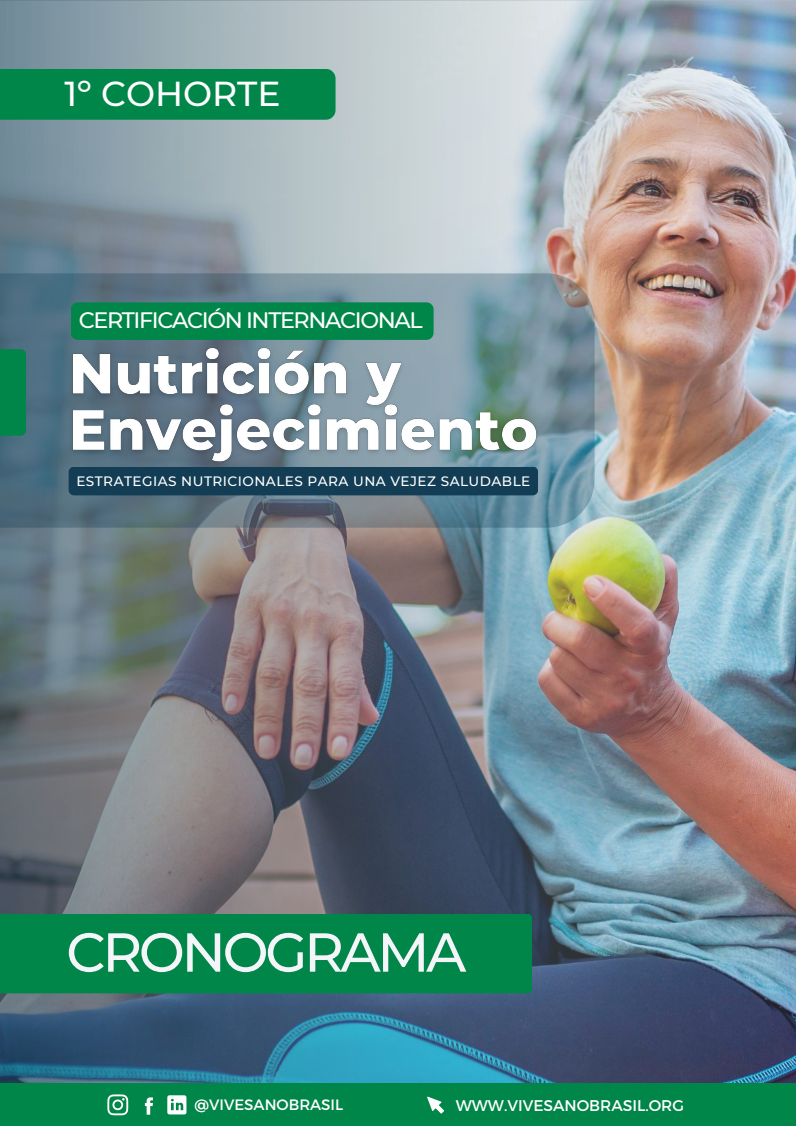
<style>
.page{position:relative;width:796px;height:1126px;background:#fff}
.page>*{position:absolute;margin:0;border:0;box-sizing:border-box;transform-origin:0 0}
.t1{font:500 54.75px "Montserrat";letter-spacing:-.06em;color:#f3f5f9}
.t2{font:500 34.5px "Montserrat";color:#fff}
.t3{font:500 22.27px "Montserrat";letter-spacing:-.06em;color:#fff}
.t4{font:15.45px "Montserrat";color:#fff}
.t5{font:15px "Montserrat";color:#fff}
.t6{font:500 13.58px "Montserrat";letter-spacing:.035em;color:#fff}
</style>
<div class="page">
<img style="left:0;top:0;width:795px;height:1083px">
<div style="left:0;top:1083px;width:795px;height:42px;background:#008649"></div>
<svg style="left:107px;top:1094px;width:21px;height:20px"></svg>
<svg style="left:145px;top:1097px;width:8px;height:17px"></svg>
<svg style="left:167px;top:1095px;width:19px;height:18px"></svg>
<svg style="left:427px;top:1096px;width:17px;height:17px"></svg>
<div style="left:0;top:913px;width:532px;height:80px;background:#008649"></div>
<div style="left:0;top:69px;width:335px;height:51px;background:#008649"></div>
<svg style="left:0;top:273px;width:594px;height:254px;background:#678190"></svg>
<div style="left:71px;top:302px;width:362px;height:38px;background:#008649;border-radius:7px"></div>
<div style="left:0;top:349px;width:26px;height:86px;background:#008649"></div>
<div style="left:69px;top:466px;width:469px;height:29px;background:#123d54;border-radius:5px"></div>
<img style="left:62px;top:332px;width:483px;height:142px">
<h2 class="t2" style="left:64px;top:72px;width:218px">1º COHORTE</h2>
<h3 class="t3" style="left:79px;top:306px;width:345px">CERTIFICACIÓN INTERNACIONAL</h3>
<p class="t6" style="left:76px;top:472px;width:455px">ESTRATEGIAS NUTRICIONALES PARA UNA VEJEZ SALUDABLE</p>
<h1 class="t1" style="left:66px;top:918px;width:401px">CRONOGRAMA</h1>
<p class="t5" style="left:194px;top:1094px;width:150px">@VIVESANOBRASIL</p>
<p class="t4" style="left:456px;top:1094px;width:229px">WWW.VIVESANOBRASIL.ORG</p>
</div>
